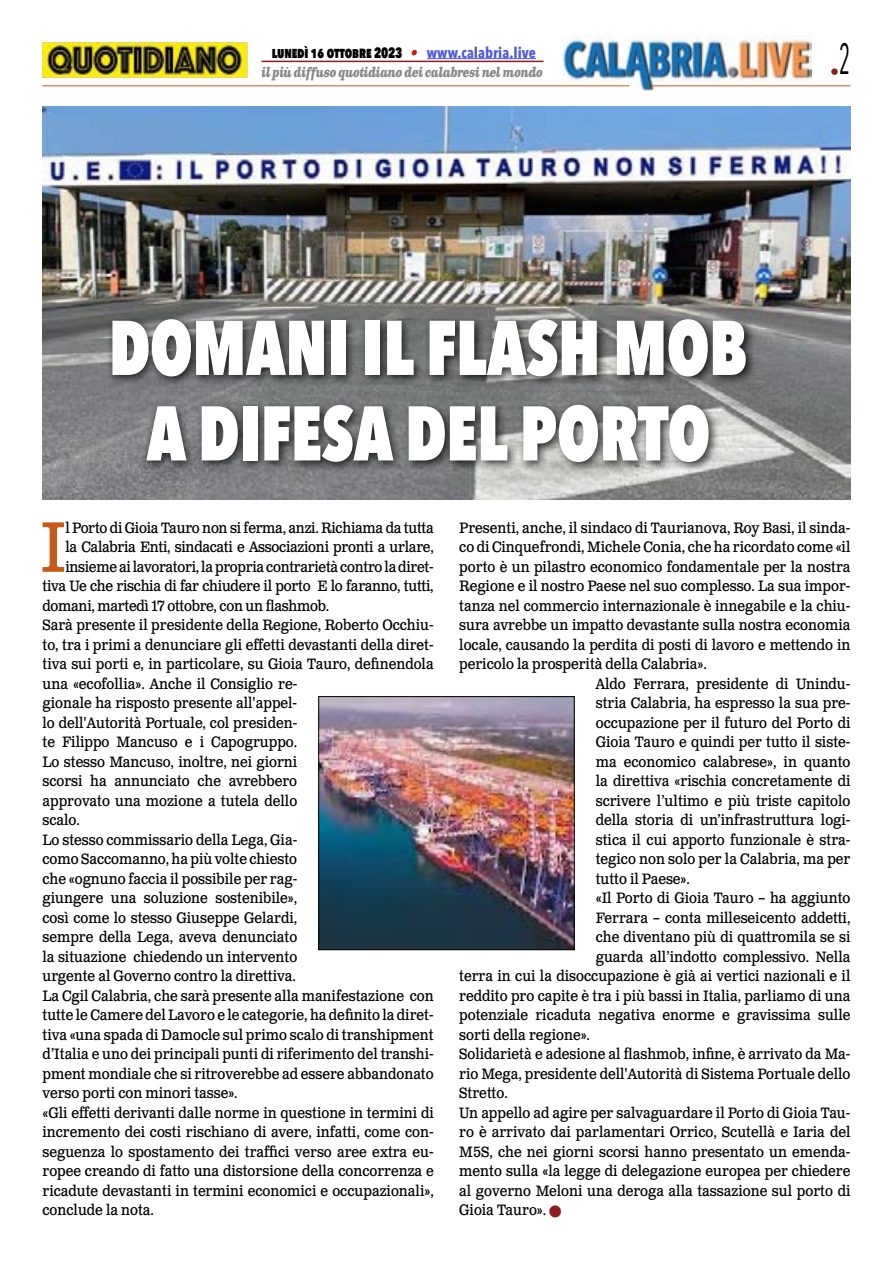
<style>
.page{position:relative;width:893px;height:1263px;background:#fff}
.page>*{position:absolute;margin:0;border:0;box-sizing:border-box;transform-origin:0 0}
.t1{font:800 76.5px/85.5px "Avenir Next Condensed";color:#fff;text-align:center;scale:.87 1}
.t2{font:71.25px "Clarendon Text Pro";color:#c85a19;scale:.9 1}
.t3{font:18px "Avenir Next Condensed";color:#8b1c1f}
.t4{font:15px "Clarendon Text Pro";color:#000;scale:.9 1}
.t5{font:15px "Clarendon Text Pro";letter-spacing:-.02em;color:#000;scale:.9 1}
.t6{font:800 15px "Avenir Next Condensed";letter-spacing:-.01em;color:#000;scale:.86 1}
.t7{font:italic 700 13.5px "Clarendon Text Pro";letter-spacing:-.05em;color:#878787;scale:.79 1}
.s1{font-family:"Clarendon Text Pro";font-weight:700;font-style:italic;color:#ca181a}
.s2{font-weight:700;color:#4f5cd6}
.s3{color:#8b1c1f}
</style>
<div class="page">
<img style="left:563px;top:36px;width:248px;height:54px">
<hr style="left:43px;top:85px;width:586px;height:1px;background:#c85a19">
<hr style="left:651px;top:85px;width:199px;height:1px;background:#c85a19">
<hr style="left:427px;top:58px;width:109px;height:1px;background:#4f5cd6">
<hr style="left:261px;top:61px;width:282px;height:1px;background:#8b1c1f">
<img style="left:43px;top:43px;width:204px;height:34px">
<img style="left:320px;top:698px;width:252px;height:250px">
<div style="left:318px;top:696px;width:256px;height:254px;border:1px solid #000"></div>
<img style="left:43px;top:106px;width:807px;height:393px">
<div style="left:107px;top:315px;width:651px;height:157px;background:#000;opacity:.75"></div>
<p class="t6" style="left:272px;top:43px;width:309px">lunedì 16 ottobre 2023 <span class="s1">•</span> <span class="s2">www.calabria.live</span></p>
<p class="t7" style="left:261px;top:64px;width:358px">il più diffuso quotidiano dei calabresi nel mondo</p>
<p class="t3" style="left:830px;top:57px;width:22px">•<sup>2</sup></p>
<h1 class="t1" style="left:109px;top:304px;width:736px">DOMANI IL FLASH MOB<br>A DIFESA DEL PORTO</h1>
<h2 class="t2" style="left:40px;top:504px;width:31px">I</h2>
<p class="t5" style="left:65px;top:518px;width:411px">l Porto di Gioia Tauro non si ferma, anzi. Richiama da tutta</p>
<p class="t5" style="left:65px;top:538px;width:411px">la Calabria Enti, sindacati e Associazioni pronti a urlare,</p>
<p class="t5" style="left:65px;top:557px;width:411px">insieme ai lavoratori, la propria contrarietà contro la diret-</p>
<p class="t5" style="left:43px;top:577px;width:436px">tiva Ue che rischia di far chiudere il porto E lo faranno, tutti,</p>
<p class="t5" style="left:43px;top:596px;width:320px">domani, martedì 17 ottobre, con un flashmob.</p>
<p class="t4" style="left:43px;top:616px;width:436px">Sarà presente il presidente della Regione, Roberto Occhiu-</p>
<p class="t4" style="left:43px;top:635px;width:436px">to, tra i primi a denunciare gli effetti devastanti della diret-</p>
<p class="t4" style="left:43px;top:655px;width:436px">tiva sui porti e, in particolare, su Gioia Tauro, definendola</p>
<p class="t4" style="left:43px;top:674px;width:285px">una «ecofollia». Anche il Consiglio re-</p>
<p class="t4" style="left:43px;top:694px;width:284px">gionale ha risposto presente all'appel-</p>
<p class="t4" style="left:43px;top:713px;width:284px">lo dell'Autorità Portuale, col presiden-</p>
<p class="t4" style="left:43px;top:733px;width:284px">te Filippo Mancuso e i Capogruppo.</p>
<p class="t4" style="left:43px;top:752px;width:285px">Lo stesso Mancuso, inoltre, nei giorni</p>
<p class="t4" style="left:43px;top:772px;width:284px">scorsi ha annunciato che avrebbero</p>
<p class="t4" style="left:43px;top:791px;width:285px">approvato una mozione a tutela dello</p>
<p class="t4" style="left:43px;top:811px;width:43px">scalo.</p>
<p class="t4" style="left:43px;top:830px;width:285px">Lo stesso commissario della Lega, Gia-</p>
<p class="t4" style="left:43px;top:850px;width:284px">como Saccomanno, ha più volte chiesto</p>
<p class="t4" style="left:43px;top:869px;width:285px">che «ognuno faccia il possibile per rag-</p>
<p class="t4" style="left:43px;top:889px;width:284px">giungere una soluzione sostenibile»,</p>
<p class="t4" style="left:43px;top:908px;width:285px">così come lo stesso Giuseppe Gelardi,</p>
<p class="t4" style="left:43px;top:928px;width:285px">sempre della Lega, aveva denunciato</p>
<p class="t4" style="left:43px;top:947px;width:285px">la situazione chiedendo un intervento</p>
<p class="t4" style="left:43px;top:967px;width:283px">urgente al Governo contro la direttiva.</p>
<p class="t4" style="left:43px;top:986px;width:436px">La Cgil Calabria, che sarà presente alla manifestazione con</p>
<p class="t4" style="left:43px;top:1006px;width:436px">tutte le Camere del Lavoro e le categorie, ha definito la diret-</p>
<p class="t4" style="left:43px;top:1025px;width:436px">tiva «una spada di Damocle sul primo scalo di transhipment</p>
<p class="t4" style="left:43px;top:1045px;width:436px">d’Italia e uno dei principali punti di riferimento del transhi-</p>
<p class="t4" style="left:43px;top:1064px;width:436px">pment mondiale che si ritroverebbe ad essere abbandonato</p>
<p class="t4" style="left:43px;top:1084px;width:218px">verso porti con minori tasse».</p>
<p class="t4" style="left:43px;top:1103px;width:436px">«Gli effetti derivanti dalle norme in questione in termini di</p>
<p class="t4" style="left:43px;top:1123px;width:436px">incremento dei costi rischiano di avere, infatti, come con-</p>
<p class="t4" style="left:43px;top:1142px;width:436px">seguenza lo spostamento dei traffici verso aree extra eu-</p>
<p class="t4" style="left:43px;top:1162px;width:436px">ropee creando di fatto una distorsione della concorrenza e</p>
<p class="t4" style="left:43px;top:1181px;width:436px">ricadute devastanti in termini economici e occupazionali»,</p>
<p class="t4" style="left:43px;top:1201px;width:125px">conclude la nota.</p>
<p class="t4" style="left:459px;top:518px;width:436px">Presenti, anche, il sindaco di Taurianova, Roy Basi, il sinda-</p>
<p class="t4" style="left:459px;top:538px;width:436px">co di Cinquefrondi, Michele Conia, che ha ricordato come «il</p>
<p class="t4" style="left:459px;top:557px;width:436px">porto è un pilastro economico fondamentale per la nostra</p>
<p class="t4" style="left:459px;top:577px;width:436px">Regione e il nostro Paese nel suo complesso. La sua impor-</p>
<p class="t4" style="left:459px;top:596px;width:436px">tanza nel commercio internazionale è innegabile e la chiu-</p>
<p class="t4" style="left:459px;top:616px;width:436px">sura avrebbe un impatto devastante sulla nostra economia</p>
<p class="t4" style="left:459px;top:635px;width:436px">locale, causando la perdita di posti di lavoro e mettendo in</p>
<p class="t4" style="left:459px;top:655px;width:277px">pericolo la prosperità della Calabria».</p>
<p class="t4" style="left:596px;top:674px;width:285px">Aldo Ferrara, presidente di Unindu-</p>
<p class="t4" style="left:596px;top:694px;width:284px">stria Calabria, ha espresso la sua pre-</p>
<p class="t4" style="left:596px;top:713px;width:284px">occupazione per il futuro del Porto di</p>
<p class="t4" style="left:596px;top:733px;width:285px">Gioia Tauro e quindi per tutto il siste-</p>
<p class="t4" style="left:596px;top:752px;width:285px">ma economico calabrese», in quanto</p>
<p class="t4" style="left:596px;top:772px;width:284px">la direttiva «rischia concretamente di</p>
<p class="t4" style="left:596px;top:791px;width:285px">scrivere l’ultimo e più triste capitolo</p>
<p class="t4" style="left:596px;top:811px;width:285px">della storia di un’infrastruttura logi-</p>
<p class="t4" style="left:596px;top:830px;width:284px">stica il cui apporto funzionale è stra-</p>
<p class="t4" style="left:596px;top:850px;width:285px">tegico non solo per la Calabria, ma per</p>
<p class="t4" style="left:596px;top:869px;width:106px">tutto il Paese».</p>
<p class="t4" style="left:596px;top:889px;width:285px">«Il Porto di Gioia Tauro – ha aggiunto</p>
<p class="t4" style="left:596px;top:908px;width:284px">Ferrara – conta milleseicento addetti,</p>
<p class="t4" style="left:596px;top:928px;width:284px">che diventano più di quattromila se si</p>
<p class="t4" style="left:596px;top:947px;width:285px">guarda all’indotto complessivo. Nella</p>
<p class="t4" style="left:459px;top:967px;width:436px">terra in cui la disoccupazione è già ai vertici nazionali e il</p>
<p class="t4" style="left:459px;top:986px;width:436px">reddito pro capite è tra i più bassi in Italia, parliamo di una</p>
<p class="t4" style="left:459px;top:1006px;width:436px">potenziale ricaduta negativa enorme e gravissima sulle</p>
<p class="t4" style="left:459px;top:1025px;width:147px">sorti della regione».</p>
<p class="t4" style="left:459px;top:1045px;width:436px">Solidarietà e adesione al flashmob, infine, è arrivato da Ma-</p>
<p class="t4" style="left:459px;top:1064px;width:436px">rio Mega, presidente dell'Autorità di Sistema Portuale dello</p>
<p class="t4" style="left:459px;top:1084px;width:55px">Stretto.</p>
<p class="t4" style="left:459px;top:1103px;width:436px">Un appello ad agire per salvaguardare il Porto di Gioia Tau-</p>
<p class="t4" style="left:459px;top:1123px;width:436px">ro è arrivato dai parlamentari Orrico, Scutellà e Iaria del</p>
<p class="t4" style="left:459px;top:1142px;width:436px">M5S, che nei giorni scorsi hanno presentato un emenda-</p>
<p class="t4" style="left:459px;top:1162px;width:436px">mento sulla «la legge di delegazione europea per chiedere</p>
<p class="t4" style="left:459px;top:1181px;width:436px">al governo Meloni una deroga alla tassazione sul porto di</p>
<p class="t4" style="left:459px;top:1201px;width:115px">Gioia Tauro». <span class="s3">■</span></p>
</div>
